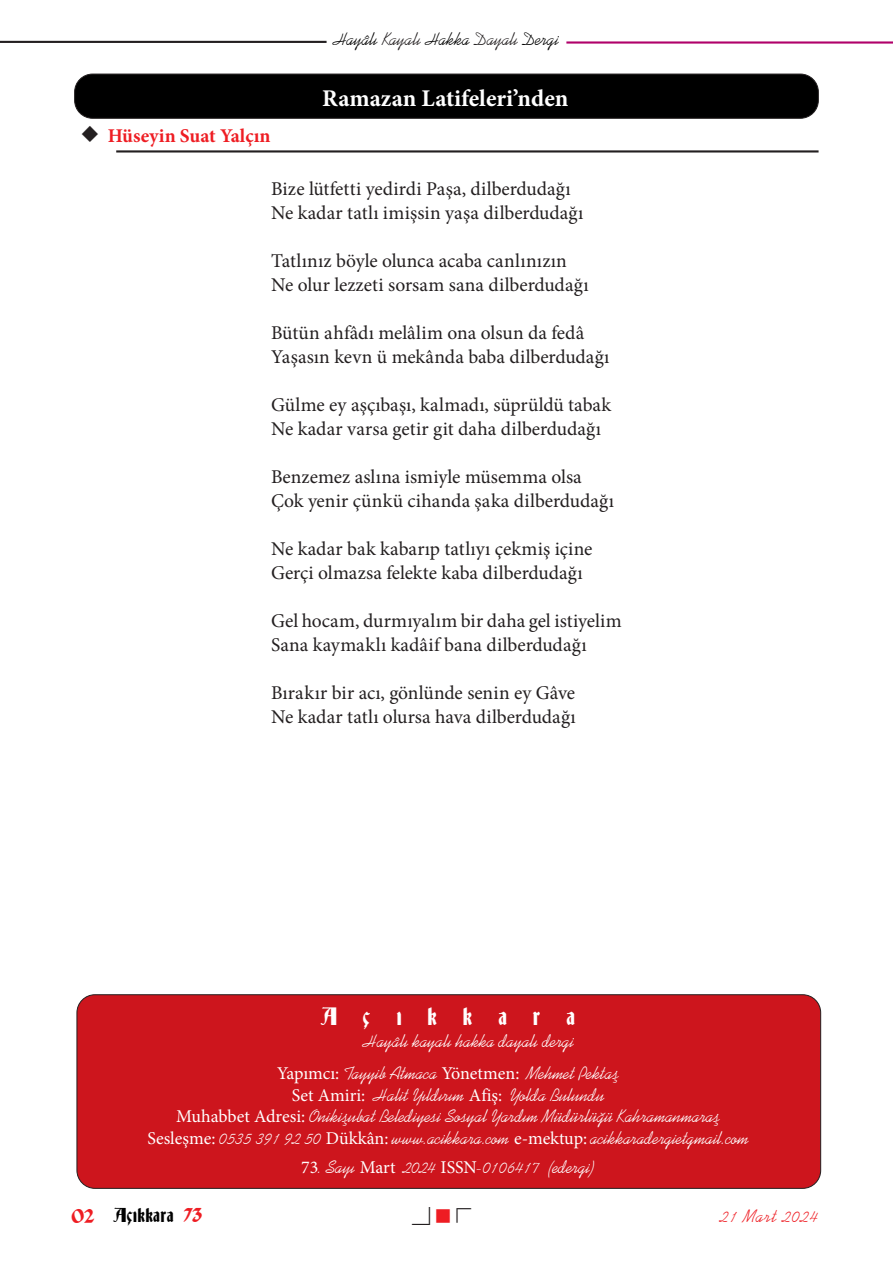
<style>
.page{position:relative;width:893px;height:1263px;background:#fff}
.page>*{position:absolute;margin:0;border:0;box-sizing:border-box;transform-origin:0 0}
.t1{font:700 24px "Minion Pro";color:#fff}
.t2{font:22.5px "Deutsch Gothic";letter-spacing:1.16em;color:#fff}
.t3{font:19.5px "Minion Pro";letter-spacing:.005em;color:#231f20}
.t4{font:700 19.5px "Minion Pro";color:#ee1d23}
.t5{font:18px "Kaufmann BT";color:#fff}
.t6{font:18px "Kaufmann BT";color:#000}
.t7{font:18px "Deutsch Gothic";letter-spacing:.015em;color:#000}
.t8{font:18px "Kaufmann BT";letter-spacing:.05em;color:#ee1d23}
.s1{color:#231f20}
.s2{font-family:"Minion Pro"}
.s3{color:#ee1d23}
</style>
<div class="page">
<hr style="left:0;top:41px;width:327px;height:2px;background:#231f20">
<hr style="left:566px;top:41px;width:327px;height:3px;background:#b0016a">
<div style="left:75px;top:74px;width:743px;height:44px;background:#000;border-radius:18px"></div>
<div style="left:74px;top:74px;width:745px;height:44px;border:1px solid #231f20;border-radius:18px"></div>
<hr style="left:116px;top:150px;width:703px;height:3px;background:#231f20">
<div style="left:77px;top:995px;width:744px;height:193px;background:#cd151d;border-radius:18px"></div>
<div style="left:77px;top:994px;width:744px;height:194px;border:1px solid #231f20;border-radius:18px"></div>
<p class="t6" style="left:333px;top:28px;width:228px">Hayâlı <span class="s1">Kayalı</span> Hakka <span class="s1">Dayalı</span> Dergi</p>
<p class="t4" style="left:81px;top:122px;width:191px"><span class="s1">◆</span> Hüseyin Suat Yalçın</p>
<p class="t1" style="left:322px;top:82px;width:248px">Ramazan Latifeleri’nden</p>
<p class="t3" style="left:271px;top:176px;width:301px">Bize lütfetti yedirdi Paşa, dilberdudağı</p>
<p class="t3" style="left:271px;top:200px;width:314px">Ne kadar tatlı imişsin yaşa dilberdudağı</p>
<p class="t3" style="left:271px;top:248px;width:297px">Tatlınız böyle olunca acaba canlınızın</p>
<p class="t3" style="left:271px;top:272px;width:319px">Ne olur lezzeti sorsam sana dilberdudağı</p>
<p class="t3" style="left:271px;top:320px;width:315px">Bütün ahfâdı melâlim ona olsun da fedâ</p>
<p class="t3" style="left:271px;top:344px;width:340px">Yaşasın kevn ü mekânda baba dilberdudağı</p>
<p class="t3" style="left:271px;top:392px;width:342px">Gülme ey aşçıbaşı, kalmadı, süprüldü tabak</p>
<p class="t3" style="left:271px;top:416px;width:331px">Ne kadar varsa getir git daha dilberdudağı</p>
<p class="t3" style="left:271px;top:464px;width:312px">Benzemez aslına ismiyle müsemma olsa</p>
<p class="t3" style="left:271px;top:488px;width:344px">Çok yenir çünkü cihanda şaka dilberdudağı</p>
<p class="t3" style="left:271px;top:536px;width:323px">Ne kadar bak kabarıp tatlıyı çekmiş içine</p>
<p class="t3" style="left:271px;top:560px;width:313px">Gerçi olmazsa felekte kaba dilberdudağı</p>
<p class="t3" style="left:271px;top:608px;width:352px">Gel hocam, durmıyalım bir daha gel istiyelim</p>
<p class="t3" style="left:271px;top:632px;width:317px">Sana kaymaklı kadâif bana dilberdudağı</p>
<p class="t3" style="left:271px;top:680px;width:306px">Bırakır bir acı, gönlünde senin ey Gâve</p>
<p class="t3" style="left:271px;top:704px;width:306px">Ne kadar tatlı olursa hava dilberdudağı</p>
<p class="t2" style="left:320px;top:1006px;width:256px">Açıkkara</p>
<p class="t5" style="left:363px;top:1030px;width:213px">Hayâlı kayalı hakka dayalı dergi</p>
<p class="t5" style="left:277px;top:1063px;width:344px"><span class="s2">Yapımcı:</span> Tayyib Atmaca <span class="s2">Yönetmen:</span> Mehmet Pektaş</p>
<p class="t5" style="left:292px;top:1084px;width:315px"><span class="s2">Set Amiri:</span> Halit Yıldırım <span class="s2">Afiş:</span> Yolda Bulundu</p>
<p class="t5" style="left:176px;top:1106px;width:546px"><span class="s2">Muhabbet Adresi:</span> Onikişubat Belediyesi Sosyal Yardım Müdürlüğü Kahramanmaraş</p>
<p class="t5" style="left:147px;top:1128px;width:604px"><span class="s2">Sesleşme:</span> 0535 391 92 50 <span class="s2">Dükkân:</span> www.acikkara.com <span class="s2">e-mektup:</span> acikkaradergietgmail.com</p>
<p class="t5" style="left:301px;top:1156px;width:296px"><span class="s2">73</span>. Sayı <span class="s2">Mart</span> 2024 <span class="s2">ISSN</span>-0106417 (edergi)</p>
<p class="t7" style="left:71px;top:1206px;width:132px"><span class="s3">02</span> Açıkkara <span class="s3">73</span></p>
<p class="t8" style="left:721px;top:1206px;width:99px">21 Mart 2024</p>
</div>
